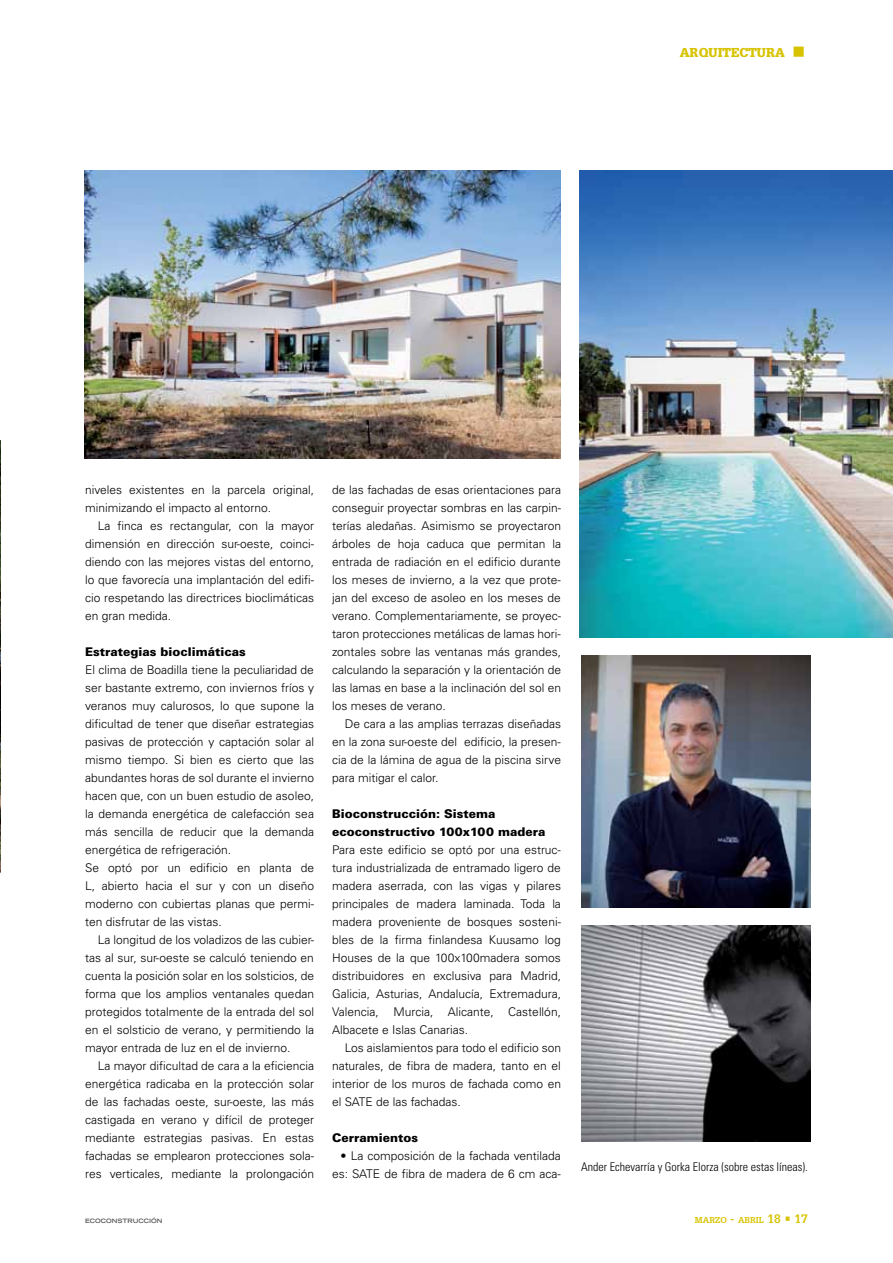
<style>
.page{position:relative;width:893px;height:1263px;background:#fff}
.page>*{position:absolute;margin:0;border:0;box-sizing:border-box;transform-origin:0 0}
.t1{font:900 12.6px "Glypha";color:#d7c300}
.t2{font:300 12px/18px "Univers";color:#000;text-align:justify}
.t3{font:900 12px/18px "Univers";color:#000}
.t4{font:300 condensed 12px "Univers";color:#000}
.t5{font:700 8.4px "Glypha";color:#d7c300}
.t6{font:700 expanded 6px "Trade Gothic LT";color:#58595b}
.s1{font-size:12px}
</style>
<div class="page">
<img style="left:579px;top:170px;width:314px;height:468px">
<img style="left:0;top:441px;width:1px;height:432px">
<img style="left:581px;top:926px;width:230px;height:216px">
<img style="left:581px;top:655px;width:230px;height:253px">
<img style="left:85px;top:170px;width:476px;height:288px">
<p class="t1" style="left:680px;top:45px;width:107px">ARQUITECTURA</p>
<p class="t2" style="left:85px;top:481px;width:230px">niveles existentes en la parcela original, minimizando el impacto al entorno.</p>
<p class="t2" style="left:85px;top:517px;width:230px;text-indent:13px">La finca es rectangular, con la mayor dimensión en dirección sur-oeste, coinci&shy;diendo con las mejores vistas del entorno, lo que favorecía una implantación del edifi&shy;cio respetando las directrices bioclimáticas en gran medida.</p>
<p class="t3" style="left:85px;top:642px;width:162px">Estrategias bioclimáticas</p>
<p class="t2" style="left:85px;top:661px;width:230px;text-align:left">El clima de Boadilla tiene la peculiaridad de ser bastante extremo, con inviernos fríos y veranos muy calurosos, lo que supone la dificultad de tener que diseñar estrategias pasivas de protección y captación solar al mismo tiempo. Si bien es cierto que las abundantes horas de sol durante el invierno hacen que, con un buen estudio de asoleo, la demanda energética de calefacción sea más sencilla de reducir que la demanda energética de refrigeración.<br>Se optó por un edificio en planta de L, abierto hacia el sur y con un diseño moderno con cubiertas planas que permi&shy;ten disfrutar de las vistas.</p>
<p class="t2" style="left:85px;top:931px;width:230px;text-indent:13px">La longitud de los voladizos de las cubier&shy;tas al sur, sur-oeste se calculó teniendo en cuenta la posición solar en los solsticios, de forma que los amplios ventanales quedan protegidos totalmente de la entrada del sol en el solsticio de verano, y permitiendo la mayor entrada de luz en el de invierno.</p>
<p class="t2" style="left:85px;top:1057px;width:230px;text-indent:13px">La mayor dificultad de cara a la eficiencia energética radicaba en la protección solar de las fachadas oeste, sur-oeste, las más castigada en verano y difícil de proteger mediante estrategias pasivas. En estas fachadas se emplearon protecciones sola&shy;res verticales, mediante la prolongación</p>
<p class="t2" style="left:332px;top:481px;width:230px">de las fachadas de esas orientaciones para conseguir proyectar sombras en las carpin&shy;terías aledañas. Asimismo se proyectaron árboles de hoja caduca que permitan la entrada de radiación en el edificio durante los meses de invierno, a la vez que prote&shy;jan del exceso de asoleo en los meses de verano. Complementariamente, se proyec&shy;taron protecciones metálicas de lamas hori&shy;zontales sobre las ventanas más grandes, calculando la separación y la orientación de las lamas en base a la inclinación del sol en los meses de verano.</p>
<p class="t2" style="left:332px;top:715px;width:230px;text-indent:13px">De cara a las amplias terrazas diseñadas en la zona sur-oeste del edificio, la presen&shy;cia de la lámina de agua de la piscina sirve para mitigar el calor.</p>
<p class="t3" style="left:332px;top:804px;width:215px">Bioconstrucción: Sistema ecoconstructivo 100x100 madera</p>
<p class="t2" style="left:332px;top:841px;width:230px">Para este edificio se optó por una estruc&shy;tura industrializada de entramado ligero de madera aserrada, con las vigas y pilares principales de madera laminada. Toda la madera proveniente de bosques sosteni&shy;bles de la firma finlandesa Kuusamo log Houses de la que 100x100madera somos distribuidores en exclusiva para Madrid, Galicia, Asturias, Andalucía, Extremadura, Valencia, M urcia, Alicante, Castellón, Albacete e I slas Canarias.</p>
<p class="t2" style="left:332px;top:1039px;width:230px;text-indent:13px">Los aislamientos para todo el edificio son naturales, de fibra de madera, tanto en el interior de los muros de fachada como en el SATE de las fachadas.</p>
<p class="t3" style="left:332px;top:1128px;width:87px">Cerramientos</p>
<p class="t2" style="left:332px;top:1147px;width:230px;text-align:right">• La composición de la fachada ventilada es: SATE de fibra de madera de 6 cm aca-</p>
<p class="t4" style="left:581px;top:1159px;width:228px">Ander Echevarría y Gorka Elorza (sobre estas líneas).</p>
<p class="t6" style="left:85px;top:1217px;width:79px">ECOCONSTRUCCIÓN</p>
<p class="t5" style="left:695px;top:1215px;width:115px">MARZO <span class="s1">-</span> ABRIL <span class="s1">18 • 17</span></p>
</div>
